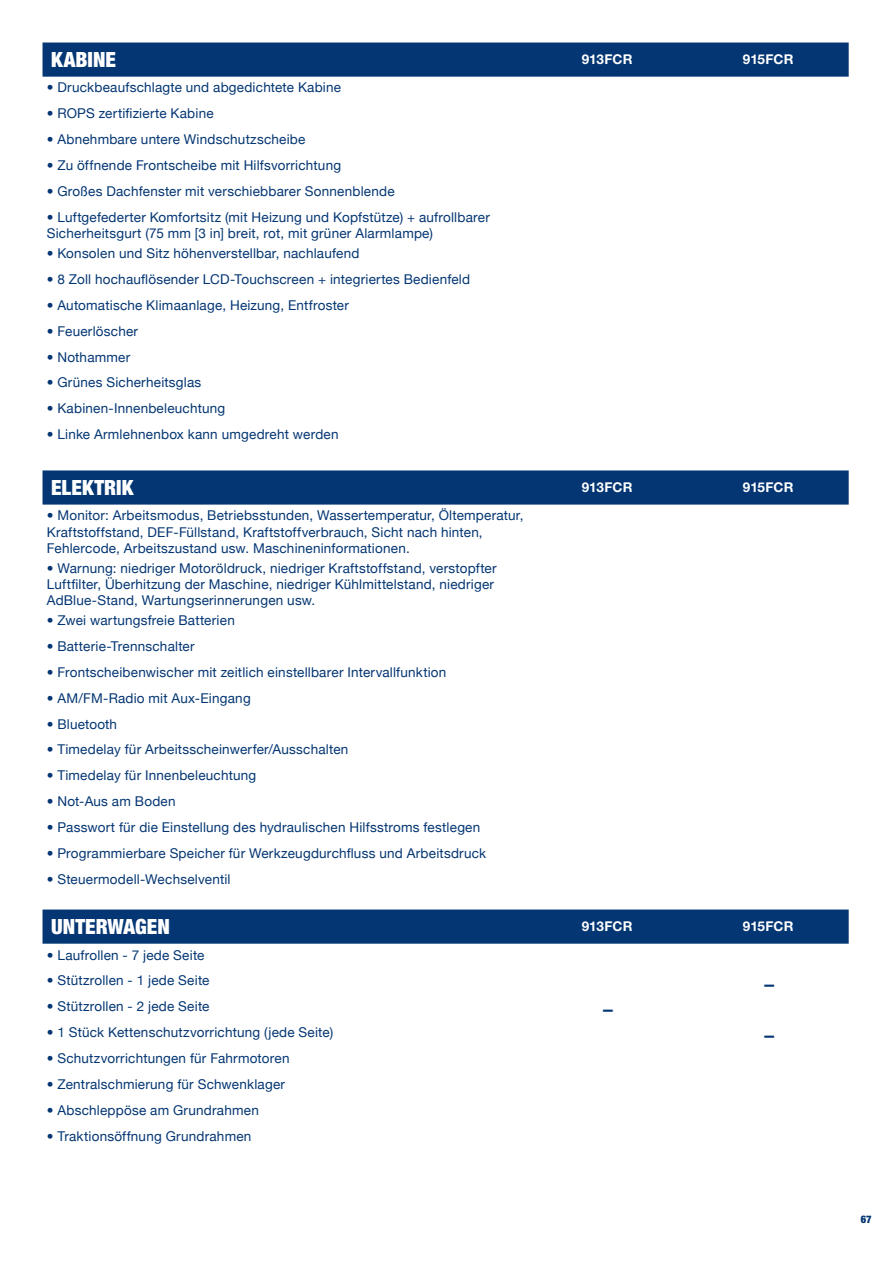
<style>
.page{position:relative;width:893px;height:1263px;background:#fff}
.page>*{position:absolute;margin:0;border:0;box-sizing:border-box;transform-origin:0 0}
.t1{font:900 condensed 21px "Helvetica Neue LT Pro";letter-spacing:.005em;color:#fff}
.t2{font:500 19.5px "Helvetica Neue LT Pro";color:#043673}
.t3{font:13.5px/16.2px "Helvetica Neue";letter-spacing:.015em;color:#043673}
.t4{font:700 13.5px "Helvetica Neue LT Pro";letter-spacing:.005em;color:#fff}
.t5{font:900 condensed 10.5px "Helvetica Neue LT Pro";color:#043673}
</style>
<div class="page">
<hr style="left:0;top:0;width:1px;height:189px;background:#043673">
<div style="left:43px;top:909px;width:806px;height:35px;background:#043673"></div>
<div style="left:43px;top:43px;width:806px;height:34px;background:#043673"></div>
<div style="left:43px;top:470px;width:806px;height:35px;background:#043673"></div>
<h1 class="t1" style="left:51px;top:47px;width:67px">KABINE</h1>
<p class="t4" style="left:582px;top:51px;width:52px">913FCR</p>
<p class="t4" style="left:743px;top:51px;width:52px">915FCR</p>
<p class="t3" style="left:47px;top:79px;width:296px">• Druckbeaufschlagte und abgedichtete Kabine</p>
<p class="t3" style="left:47px;top:105px;width:168px">• ROPS zertifizierte Kabine</p>
<p class="t3" style="left:47px;top:131px;width:260px">• Abnehmbare untere Windschutzscheibe</p>
<p class="t3" style="left:47px;top:157px;width:296px">• Zu öffnende Frontscheibe mit Hilfsvorrichtung</p>
<p class="t3" style="left:47px;top:183px;width:349px">• Großes Dachfenster mit verschiebbarer Sonnenblende</p>
<p class="t3" style="left:47px;top:209px;width:445px">• Luftgefederter Komfortsitz (mit Heizung und Kopfstütze) + aufrollbarer<br>Sicherheitsgurt (75 mm [3 in] breit, rot, mit grüner Alarmlampe)</p>
<p class="t3" style="left:47px;top:245px;width:314px">• Konsolen und Sitz höhenverstellbar, nachlaufend</p>
<p class="t3" style="left:47px;top:271px;width:425px">• 8 Zoll hochauflösender LCD-Touchscreen + integriertes Bedienfeld</p>
<p class="t3" style="left:47px;top:297px;width:304px">• Automatische Klimaanlage, Heizung, Entfroster</p>
<p class="t3" style="left:47px;top:322px;width:93px">• Feuerlöscher</p>
<p class="t3" style="left:47px;top:348px;width:85px">• Nothammer</p>
<p class="t3" style="left:47px;top:374px;width:156px">• Grünes Sicherheitsglas</p>
<p class="t3" style="left:47px;top:400px;width:180px">• Kabinen-Innenbeleuchtung</p>
<p class="t3" style="left:47px;top:426px;width:293px">• Linke Armlehnenbox kann umgedreht werden</p>
<h1 class="t1" style="left:51px;top:475px;width:84px">ELEKTRIK</h1>
<p class="t4" style="left:582px;top:479px;width:52px">913FCR</p>
<p class="t4" style="left:743px;top:479px;width:52px">915FCR</p>
<p class="t3" style="left:47px;top:507px;width:478px">• Monitor: Arbeitsmodus, Betriebsstunden, Wassertemperatur, Öltemperatur,<br>Kraftstoffstand, DEF-Füllstand, Kraftstoffverbrauch, Sicht nach hinten,<br>Fehlercode, Arbeitszustand usw. Maschineninformationen.</p>
<p class="t3" style="left:47px;top:560px;width:451px">• Warnung: niedriger Motoröldruck, niedriger Kraftstoffstand, verstopfter<br>Luftfilter, Überhitzung der Maschine, niedriger Kühlmittelstand, niedriger<br>AdBlue-Stand, Wartungserinnerungen usw.</p>
<p class="t3" style="left:47px;top:612px;width:190px">• Zwei wartungsfreie Batterien</p>
<p class="t3" style="left:47px;top:638px;width:149px">• Batterie-Trennschalter</p>
<p class="t3" style="left:47px;top:664px;width:401px">• Frontscheibenwischer mit zeitlich einstellbarer Intervallfunktion</p>
<p class="t3" style="left:47px;top:689px;width:205px">• AM/FM-Radio mit Aux-Eingang</p>
<p class="t3" style="left:47px;top:715px;width:72px">• Bluetooth</p>
<p class="t3" style="left:47px;top:741px;width:303px">• Timedelay für Arbeitsscheinwerfer/Ausschalten</p>
<p class="t3" style="left:47px;top:767px;width:211px">• Timedelay für Innenbeleuchtung</p>
<p class="t3" style="left:47px;top:793px;width:130px">• Not-Aus am Boden</p>
<p class="t3" style="left:47px;top:819px;width:435px">• Passwort für die Einstellung des hydraulischen Hilfsstroms festlegen</p>
<p class="t3" style="left:47px;top:845px;width:441px">• Programmierbare Speicher für Werkzeugdurchfluss und Arbeitsdruck</p>
<p class="t3" style="left:47px;top:871px;width:185px">• Steuermodell-Wechselventil</p>
<h1 class="t1" style="left:51px;top:914px;width:120px">UNTERWAGEN</h1>
<p class="t4" style="left:582px;top:918px;width:52px">913FCR</p>
<p class="t4" style="left:743px;top:918px;width:52px">915FCR</p>
<p class="t3" style="left:47px;top:946px;width:159px">• Laufrollen - 7 jede Seite</p>
<p class="t3" style="left:47px;top:972px;width:164px">• Stützrollen - 1 jede Seite</p>
<h2 class="t2" style="left:764px;top:972px;width:11px">–</h2>
<p class="t3" style="left:47px;top:998px;width:164px">• Stützrollen - 2 jede Seite</p>
<h2 class="t2" style="left:603px;top:998px;width:11px">–</h2>
<p class="t3" style="left:47px;top:1024px;width:288px">• 1 Stück Kettenschutzvorrichtung (jede Seite)</p>
<h2 class="t2" style="left:764px;top:1023px;width:11px">–</h2>
<p class="t3" style="left:47px;top:1050px;width:244px">• Schutzvorrichtungen für Fahrmotoren</p>
<p class="t3" style="left:47px;top:1076px;width:240px">• Zentralschmierung für Schwenklager</p>
<p class="t3" style="left:47px;top:1102px;width:214px">• Abschleppöse am Grundrahmen</p>
<p class="t3" style="left:47px;top:1127px;width:206px">• Traktionsöffnung Grundrahmen</p>
<p class="t5" style="left:861px;top:1212px;width:12px">67</p>
</div>
